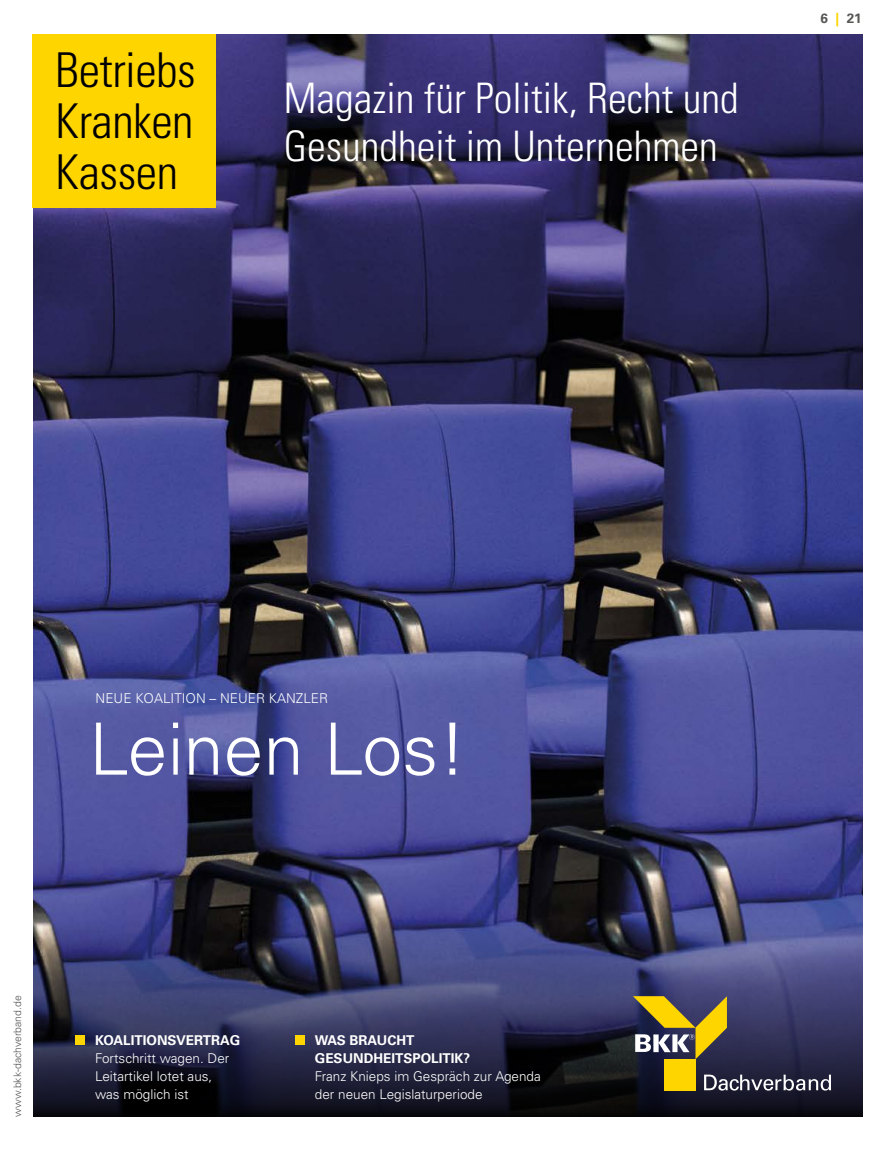
<style>
.page{position:relative;width:893px;height:1149px;background:#fff}
.page>*{position:absolute;margin:0;border:0;box-sizing:border-box;transform-origin:0 0}
.t1{font:300 72px "Univers LT Pro 45";color:#fff}
.t2{font:300 condensed 48px/51px "Univers LT Std";letter-spacing:-.01em;color:#000;text-align:justify}
.t3{font:300 condensed 42px/48px "Univers LT Std";color:#fff}
.t4{font:300 13.5px/18px "Univers LT Pro 45";color:#fff}
.t5{font:700 13.5px/18px "Univers LT Std";color:#fff}
.t6{font:700 13.5px "Univers LT Std";color:#575756}
.t7{font:300 10.5px "Univers LT Pro 45";color:#575756}
.s1{color:#ffd500}
</style>
<div class="page">
<img style="left:33px;top:34px;width:830px;height:848px">
<svg style="left:33px;top:882px;width:830px;height:234px;background:#313357"></svg>
<div style="left:33px;top:34px;width:183px;height:173px;background:#ffd500"></div>
<div style="left:75px;top:1034px;width:10px;height:10px;background:#ffd500"></div>
<div style="left:295px;top:1034px;width:10px;height:10px;background:#ffd500"></div>
<svg style="left:633px;top:995px;width:94px;height:63px;background:#877a4a"></svg>
<div style="left:664px;top:1058px;width:31px;height:31px;background:#ffd500"></div>
<svg style="left:704px;top:1074px;width:127px;height:16px"></svg>
<h2 class="t2" style="left:55px;top:44px;width:142px">Betriebs Kranken Kassen</h2>
<h3 class="t3" style="left:284px;top:74px;width:456px">Magazin für Politik, Recht und<br>Gesundheit im Unternehmen</h3>
<p class="t6" style="left:820px;top:10px;width:43px">6 <span class="s1">|</span> 21</p>
<p class="t4" style="left:96px;top:688px;width:234px">NEUE KOALITION – NEUER KANZLER</p>
<h1 class="t1" style="left:89px;top:705px;width:379px">Leinen Los!</h1>
<p class="t7" style="left:11px;top:1116px;width:123px;rotate:-90deg">www.bkk-dachverband.de</p>
<p class="t5" style="left:95px;top:1030px;width:147px">KOALITIONSVERTRAG</p>
<p class="t4" style="left:95px;top:1048px;width:136px">Fortschritt wagen. Der<br>Leitartikel lotet aus, was möglich ist</p>
<p class="t5" style="left:315px;top:1030px;width:157px">WAS BRAUCHT<br>GESUNDHEITSPOLITIK?</p>
<p class="t4" style="left:315px;top:1066px;width:227px">Franz Knieps im Gespräch zur Agenda der neuen Legislaturperiode</p>
</div>
